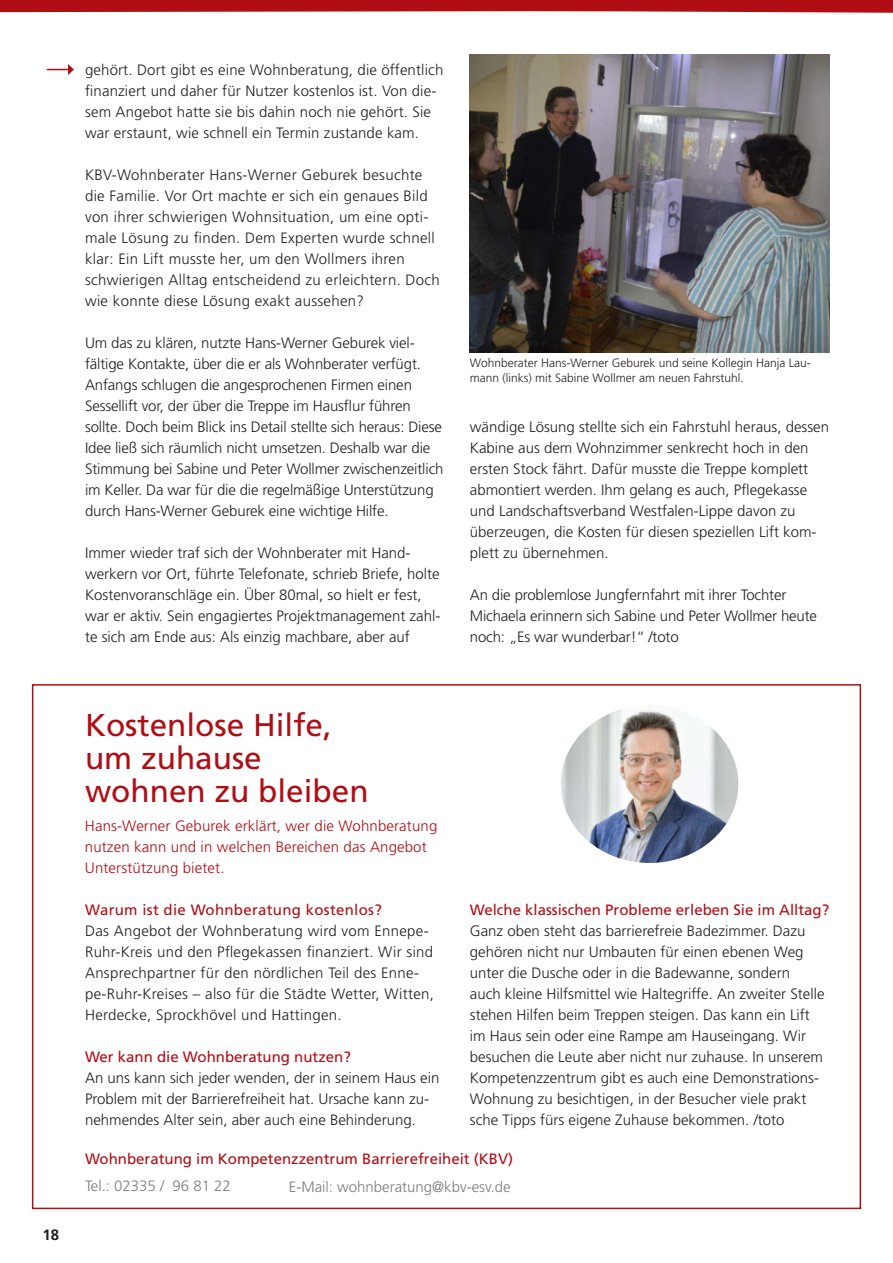
<style>
.page{position:relative;width:893px;height:1263px;background:#fff}
.page>*{position:absolute;margin:0;border:0;box-sizing:border-box;transform-origin:0 0}
.t1{font:31.5px/33px "Frutiger LT Std";color:#b00d15}
.t2{font:300 15px/21px "Frutiger LT Std";color:#231f20}
.t3{font:300 15px/21px "Frutiger LT Std";letter-spacing:.02em;color:#231f20}
.t4{font:15px "Frutiger LT Std";color:#b00d15}
.t5{font:300 15px/21px "Frutiger LT Std";letter-spacing:.01em;color:#b00d15}
.t6{font:300 15px "Frutiger LT Std";color:#7d7c7c}
.t7{font:15px "Frutiger LT Std";letter-spacing:.02em;color:#b00d15}
.t8{font:700 15px "Frutiger LT Std";color:#231f20}
.t9{font:300 12px/15px "Frutiger LT Std";color:#231f20}
</style>
<div class="page">
<img style="left:561px;top:709px;width:177px;height:154px">
<img style="left:470px;top:54px;width:359px;height:299px">
<svg style="left:47px;top:64px;width:27px;height:11px"></svg>
<svg style="left:0;top:0;width:893px;height:13px;background:#b7242b"></svg>
<p class="t2" style="left:85px;top:60px;width:360px">gehört. Dort gibt es eine Wohnberatung, die öffentlich finanziert und daher für Nutzer kostenlos ist. Von die&shy;sem Angebot hatte sie bis dahin noch nie gehört. Sie war erstaunt, wie schnell ein Termin zustande kam.</p>
<p class="t3" style="left:85px;top:165px;width:356px">KBV-Wohnberater Hans-Werner Geburek besuchte die Familie. Vor Ort machte er sich ein genaues Bild von ihrer schwierigen Wohnsituation, um eine opti&shy;male Lösung zu finden. Dem Experten wurde schnell klar: Ein Lift musste her, um den Wollmers ihren schwierigen Alltag entscheidend zu erleichtern. Doch wie konnte diese Lösung exakt aussehen?</p>
<p class="t2" style="left:85px;top:333px;width:360px">Um das zu klären, nutzte Hans-Werner Geburek viel&shy;fältige Kontakte, über die er als Wohnberater verfügt.<br>Anfangs schlugen die angesprochenen Firmen einen Sessellift vor, der über die Treppe im Hausflur führen sollte. Doch beim Blick ins Detail stellte sich heraus: Diese Idee ließ sich räumlich nicht umsetzen. Deshalb war die Stimmung bei Sabine und Peter Wollmer zwischenzeitlich im Keller. Da war für die die regelmäßige Unterstützung durch Hans-Werner Geburek eine wichtige Hilfe.</p>
<p class="t2" style="left:85px;top:543px;width:357px">Immer wieder traf sich der Wohnberater mit Hand&shy;werkern vor Ort, führte Telefonate, schrieb Briefe, holte Kostenvoranschläge ein. Über 80mal, so hielt er fest, war er aktiv. Sein engagiertes Projektmanagement zahl&shy;te sich am Ende aus: Als einzig machbare, aber auf</p>
<p class="t9" style="left:470px;top:355px;width:342px">Wohnberater Hans-Werner Geburek und seine Kollegin Hanja Lau&shy;mann (links) mit Sabine Wollmer am neuen Fahrstuhl.</p>
<p class="t2" style="left:470px;top:417px;width:361px">wändige Lösung stellte sich ein Fahrstuhl heraus, dessen Kabine aus dem Wohnzimmer senkrecht hoch in den ersten Stock fährt. Dafür musste die Treppe komplett abmontiert werden. Ihm gelang es auch, Pflegekasse und Landschaftsverband Westfalen-Lippe davon zu überzeugen, die Kosten für diesen speziellen Lift kom&shy;plett zu übernehmen.</p>
<p class="t2" style="left:470px;top:585px;width:349px">An die problemlose Jungfernfahrt mit ihrer Tochter<br>Michaela erinnern sich Sabine und Peter Wollmer heute noch: „Es war wunderbar!“ /toto</p>
<p class="t8" style="left:43px;top:1229px;width:18px">18</p>
<h1 class="t1" style="left:85px;top:709px;width:285px">Kostenlose Hilfe, um zuhause wohnen zu bleiben</h1>
<p class="t5" style="left:85px;top:816px;width:354px">Hans-Werner Geburek erklärt, wer die Wohnberatung nutzen kann und in welchen Bereichen das Angebot<br>Unterstützung bietet.</p>
<p class="t7" style="left:85px;top:902px;width:298px">Warum ist die Wohnberatung kostenlos?</p>
<p class="t3" style="left:85px;top:921px;width:351px">Das Angebot der Wohnberatung wird vom Ennepe-Ruhr-Kreis und den Pflegekassen finanziert. Wir sind Ansprechpartner für den nördlichen Teil des Enne&shy;pe-Ruhr-Kreises – also für die Städte Wetter, Witten, Herdecke, Sprockhövel und Hattingen.</p>
<p class="t4" style="left:85px;top:1049px;width:267px">Wer kann die Wohnberatung nutzen?</p>
<p class="t2" style="left:85px;top:1068px;width:356px">An uns kann sich jeder wenden, der in seinem Haus ein<br>Problem mit der Barrierefreiheit hat. Ursache kann zu&shy;nehmendes Alter sein, aber auch eine Behinderung.</p>
<p class="t4" style="left:470px;top:902px;width:361px">Welche klassischen Probleme erleben Sie im Alltag?</p>
<p class="t2" style="left:470px;top:921px;width:356px">Ganz oben steht das barrierefreie Badezimmer. Dazu gehören nicht nur Umbauten für einen ebenen Weg unter die Dusche oder in die Badewanne, sondern auch kleine Hilfsmittel wie Haltegriffe. An zweiter Stelle stehen Hilfen beim Treppen steigen. Das kann ein Lift im Haus sein oder eine Rampe am Hauseingang. Wir besuchen die Leute aber nicht nur zuhause. In unserem Kompetenzzentrum gibt es auch eine Demonstrations-Wohnung zu besichtigen, in der Besucher viele prakt sche Tipps fürs eigene Zuhause bekommen. /toto</p>
<p class="t4" style="left:85px;top:1152px;width:429px">Wohnberatung im Kompetenzzentrum Barrierefreiheit (KBV)</p>
<p class="t6" style="left:85px;top:1179px;width:147px">Tel.: 02335 / 96 81 22</p>
<p class="t6" style="left:289px;top:1179px;width:223px">E-Mail: wohnberatung@kbv-esv.de</p>
</div>
